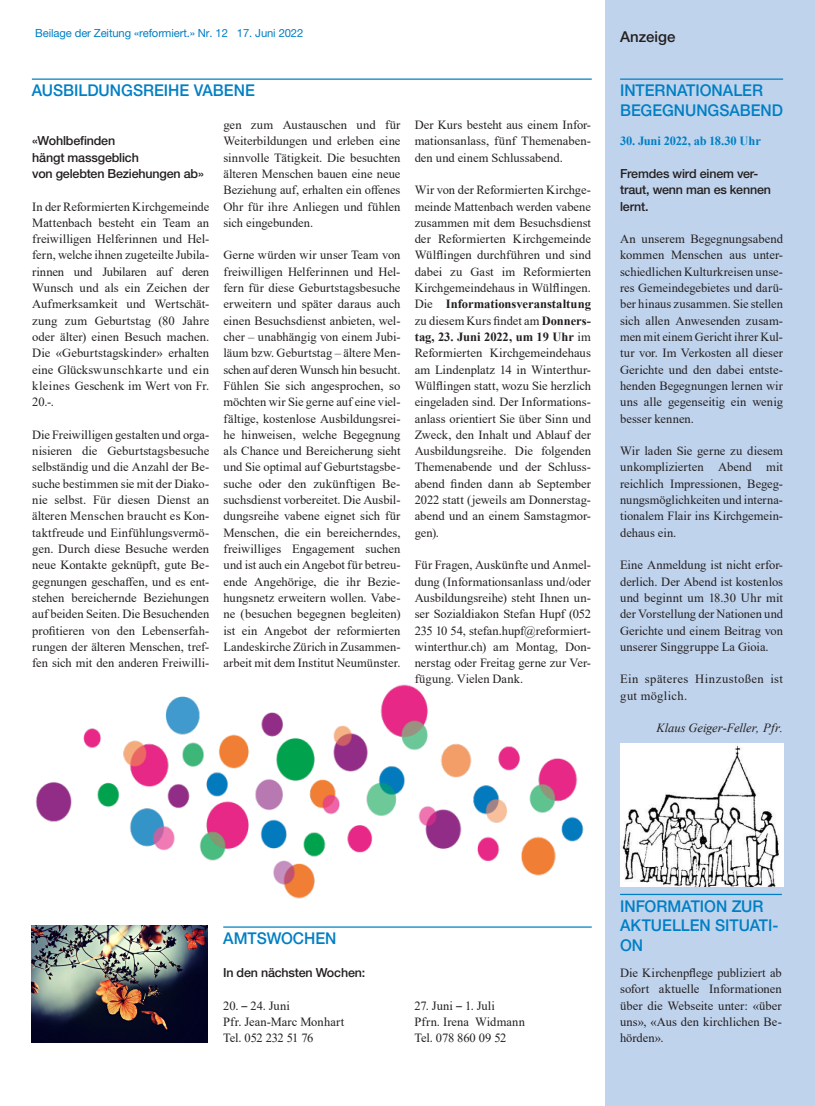
<style>
.page{position:relative;width:815px;height:1106px;background:#fff}
.page>*{position:absolute;margin:0;border:0;box-sizing:border-box;transform-origin:0 0}
._02_Rubirkentitel_mi{font:500 16.25px/19.5px "Helvetica Neue LT Pro";color:#007fc4;scale:.96 1}
._02_Titel_Aktuell_Vo{font:500 15px "Helvetica Neue LT Pro";color:#231f20}
._04_Grundtext_Blocks{font:12.5px/16.2px "Times New Roman";letter-spacing:.005em;color:#231f20;text-align:justify}
._03_Untertitel_OHNES{font:500 12.5px/16.2px "Helvetica Neue LT Pro";letter-spacing:-.015em;color:#231f20}
._04_Grundtext_linksb{font:12.5px "Times New Roman";color:#231f20}
._04_Grundtext_Blocks-2{font:12.5px/16.2px "Times New Roman";letter-spacing:.035em;color:#231f20}
._05_Autor{font:italic 12.5px "Times New Roman";letter-spacing:-.005em;color:#231f20}
._03_Untertitel_MITSe{font:700 12.5px "Times New Roman";letter-spacing:-.015em;color:#007fc4}
._04_Grundtext_linksb-2{font:12.5px "Times New Roman";letter-spacing:-.04em;color:#231f20}
.t1{font:11.25px "Helvetica Neue LT Pro";letter-spacing:-.01em;color:#007fc4}
.s1{font-weight:700}
.s2{font-family:"Helvetica Neue LT Pro";font-size:11.88px}
</style>
<div class="page">
<div style="left:606px;top:0;width:209px;height:1106px;background:#c0d3ec"></div>
<hr style="left:620px;top:78px;width:163px;height:2px;background:#007fc4">
<hr style="left:223px;top:926px;width:369px;height:1px;background:#007fc4">
<hr style="left:32px;top:78px;width:560px;height:2px;background:#007fc4">
<img style="left:31px;top:925px;width:177px;height:117px">
<img style="left:620px;top:743px;width:163px;height:143px">
<img style="left:35px;top:684px;width:549px;height:215px">
<hr style="left:620px;top:893px;width:162px;height:2px;background:#007fc4">
<p class="t1" style="left:35px;top:26px;width:270px">Beilage der Zeitung «reformiert.» Nr. 12 17. Juni 2022</p>
<p class="_02_Titel_Aktuell_Vo" style="left:620px;top:27px;width:57px">Anzeige</p>
<p class="_02_Rubirkentitel_mi" style="left:620px;top:81px;width:171px">INTERNATIONALER<br>BEGEGNUNGSABEND</p>
<p class="_03_Untertitel_MITSe" style="left:620px;top:132px;width:142px">30. Juni 2022, ab 18.30 Uhr</p>
<p class="_03_Untertitel_OHNES" style="left:620px;top:165px;width:152px">Fremdes wird einem ver&shy;traut, wenn man es kennen lernt.</p>
<p class="_04_Grundtext_Blocks" style="left:620px;top:230px;width:164px">An unserem Begegnungsabend kommen Menschen aus unter&shy;schiedlichen Kulturkreisen unse&shy;res Gemeindegebietes und darü&shy;ber hinaus zusammen. Sie stellen sich allen Anwesenden zusam&shy;men mit einem Gericht ihrer Kul&shy;tur vor. Im Verkosten all dieser Gerichte und den dabei entste&shy;henden Begegnungen lernen wir uns alle gegenseitig ein wenig besser kennen.</p>
<p class="_04_Grundtext_Blocks" style="left:620px;top:442px;width:165px">Wir laden Sie gerne zu diesem unkomplizierten Abend mit reichlich Impressionen, Begeg&shy;nungsmöglichkeiten und interna&shy;tionalem Flair ins Kirchgemein&shy;dehaus ein.</p>
<p class="_04_Grundtext_Blocks" style="left:620px;top:556px;width:165px">Eine Anmeldung ist nicht erfor&shy;derlich. Der Abend ist kostenlos und beginnt um 18.30 Uhr mit der Vorstellung der Nationen und Gerichte und einem Beitrag von unserer Singgruppe La Gioia.</p>
<p class="_04_Grundtext_Blocks-2" style="left:620px;top:670px;width:164px">Ein späteres Hinzustoßen ist gut möglich.</p>
<p class="_05_Autor" style="left:656px;top:719px;width:128px">Klaus Geiger-Feller, Pfr.</p>
<p class="_02_Rubirkentitel_mi" style="left:32px;top:81px;width:234px">AUSBILDUNGSREIHE VABENE</p>
<p class="_04_Grundtext_Blocks" style="left:223px;top:116px;width:179px">gen zum Austauschen und für Weiterbildungen und erleben eine sinnvolle Tätigkeit. Die besuchten älteren Menschen bauen eine neue Beziehung auf, erhalten ein offenes Ohr für ihre Anliegen und fühlen sich eingebunden.</p>
<p class="_04_Grundtext_Blocks" style="left:223px;top:247px;width:179px">Gerne würden wir unser Team von freiwilligen Helferinnen und Hel&shy;fern für diese Geburtstagsbesuche erweitern und später daraus auch einen Besuchsdienst anbieten, wel&shy;cher – unabhängig von einem Jubi&shy;läum bzw. Geburtstag – ältere Men&shy;schen auf deren Wunsch hin besucht.<br>Fühlen Sie sich angesprochen, so möchten wir Sie gerne auf eine viel&shy;fältige, kostenlose Ausbildungsrei&shy;he hinweisen, welche Begegnung als Chance und Bereicherung sieht und Sie optimal auf Geburtstagsbe&shy;suche oder den zukünftigen Be&shy;suchsdienst vorbereitet. Die Ausbil&shy;dungsreihe vabene eignet sich für Menschen, die ein bereicherndes, freiwilliges Engagement suchen und ist auch ein Angebot für betreu&shy;ende Angehörige, die ihr Bezie&shy;hungsnetz erweitern wollen. Vabe&shy;ne (besuchen begegnen begleiten) ist ein Angebot der reformierten Landeskirche Zürich in Zusammen&shy;arbeit mit dem Institut Neumünster.</p>
<p class="_04_Grundtext_Blocks" style="left:415px;top:116px;width:178px">Der Kurs besteht aus einem Infor&shy;mationsanlass, fünf Themenaben&shy;den und einem Schlussabend.</p>
<p class="_04_Grundtext_Blocks" style="left:415px;top:181px;width:178px">Wir von der Reformierten Kirchge&shy;meinde Mattenbach werden vabene zusammen mit dem Besuchsdienst der Reformierten Kirchgemeinde Wülflingen durchführen und sind dabei zu Gast im Reformierten Kirchgemeindehaus in Wülflingen.<br>Die <span class="s1">Informationsveranstaltung </span>zu diesem Kurs findet am <span class="s1">Donners&shy;tag, 23. Juni 2022, um 19 Uhr</span> im Reformierten Kirchgemeindehaus am Lindenplatz 14 in Winterthur-Wülflingen statt, wozu Sie herzlich eingeladen sind. Der Informations&shy;anlass orientiert Sie über Sinn und Zweck, den Inhalt und Ablauf der Ausbildungsreihe. Die folgenden Themenabende und der Schluss&shy;abend finden dann ab September 2022 statt (jeweils am Donnerstag&shy;abend und an einem Samstagmor&shy;gen).</p>
<p class="_04_Grundtext_Blocks" style="left:415px;top:556px;width:178px">Für Fragen, Auskünfte und Anmel&shy;dung (Informationsanlass und/oder Ausbildungsreihe) steht Ihnen un&shy;ser Sozialdiakon Stefan Hupf (052<br>235 10 54, stefan.hupf@reformiert&shy;winterthur.ch) am Montag, Don&shy;nerstag oder Freitag gerne zur Ver&shy;fügung. Vielen Dank.</p>
<p class="_03_Untertitel_OHNES" style="left:32px;top:133px;width:85px">«Wohlbefinden</p>
<p class="_03_Untertitel_OHNES" style="left:32px;top:149px;width:108px">hängt massgeblich</p>
<p class="_03_Untertitel_OHNES" style="left:32px;top:165px;width:173px">von gelebten Beziehungen ab»</p>
<p class="_04_Grundtext_Blocks" style="left:32px;top:198px;width:179px">In der Reformierten Kirchgemeinde Mattenbach besteht ein Team an freiwilligen Helferinnen und Hel&shy;fern, welche ihnen zugeteilte Jubila&shy;rinnen und Jubilaren auf deren Wunsch und als ein Zeichen der Aufmerksamkeit und Wertschät&shy;zung zum Geburtstag (80 Jahre oder älter) einen Besuch machen.<br>Die «Geburtstagskinder» erhalten eine Glückswunschkarte und ein kleines Geschenk im Wert von Fr.<br>20.-.</p>
<p class="_04_Grundtext_Blocks" style="left:32px;top:426px;width:179px">Die Freiwilligen gestalten und orga&shy;nisieren die Geburtstagsbesuche selbständig und die Anzahl der Be&shy;suche bestimmen sie mit der Diako&shy;nie selbst. Für diesen Dienst an älteren Menschen braucht es Kon&shy;taktfreude und Einfühlungsvermö&shy;gen. Durch diese Besuche werden neue Kontakte geknüpft, gute Be&shy;gegnungen geschaffen, und es ent&shy;stehen bereichernde Beziehungen auf beiden Seiten. Die Besuchenden profitieren von den Lebenserfah&shy;rungen der älteren Menschen, tref&shy;fen sich mit den anderen Freiwilli-</p>
<p class="_02_Rubirkentitel_mi" style="left:223px;top:928px;width:120px">AMTSWOCHEN</p>
<p class="_03_Untertitel_OHNES" style="left:223px;top:964px;width:143px">In den nächsten Wochen:</p>
<p class="_04_Grundtext_linksb" style="left:223px;top:996px;width:68px">20. <span class="s2">–</span> 24. Juni</p>
<p class="_04_Grundtext_linksb" style="left:223px;top:1012px;width:122px">Pfr. Jean-Marc Monhart</p>
<p class="_04_Grundtext_linksb-2" style="left:223px;top:1029px;width:92px">Tel. 052 232 51 76</p>
<p class="_04_Grundtext_linksb" style="left:415px;top:996px;width:82px">27. Juni <span class="s2">–</span> 1. Juli</p>
<p class="_04_Grundtext_linksb" style="left:415px;top:1012px;width:112px">Pfrn. Irena Widmann</p>
<p class="_04_Grundtext_linksb" style="left:415px;top:1029px;width:93px">Tel. 078 860 09 52</p>
<p class="_02_Rubirkentitel_mi" style="left:620px;top:896px;width:167px">INFORMATION ZUR<br>AKTUELLEN SITUATI-<br>ON</p>
<p class="_04_Grundtext_Blocks" style="left:620px;top:964px;width:163px">Die Kirchenpflege publiziert ab sofort aktuelle Informationen über die Webseite unter: «über uns», «Aus den kirchlichen Be&shy;hörden».</p>
</div>
